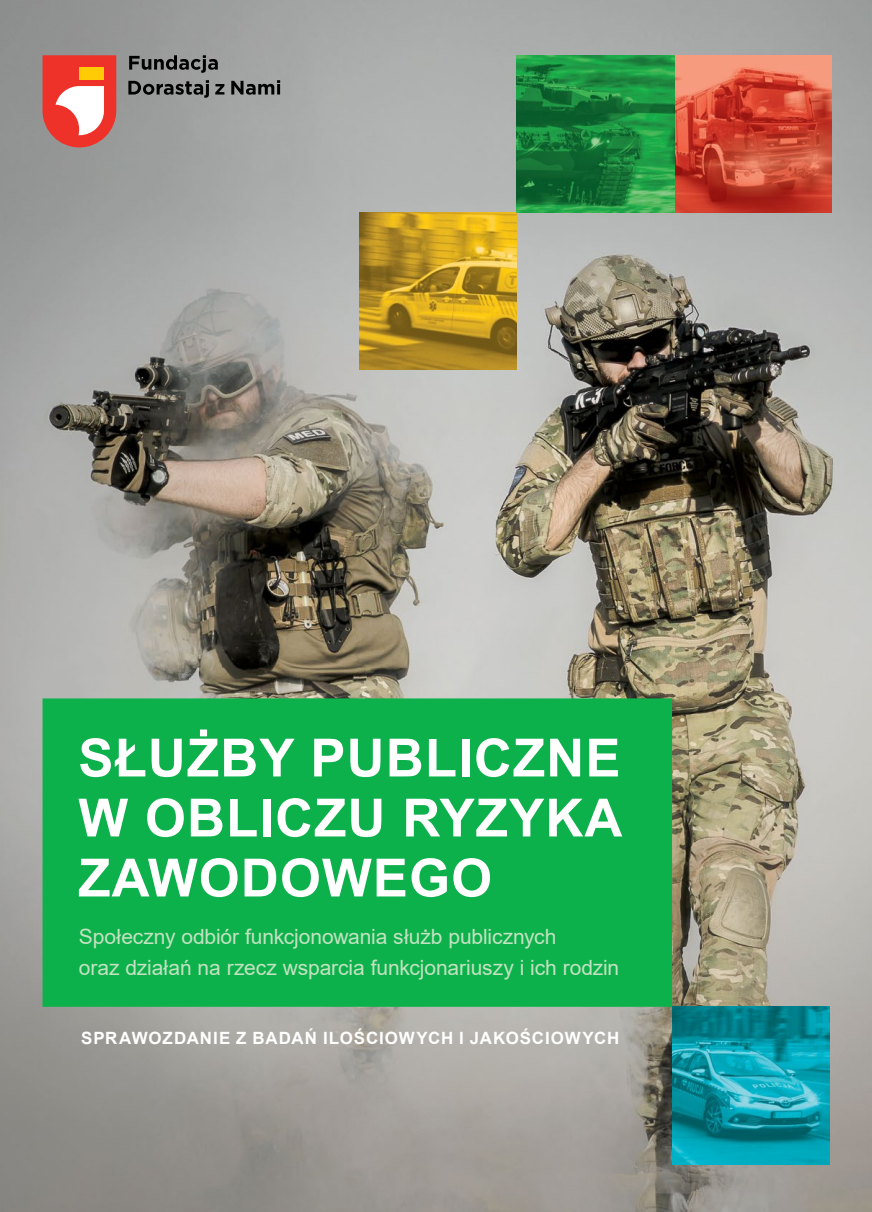
<style>
.page{position:relative;width:872px;height:1212px;background:#fff}
.page>*{position:absolute;margin:0;border:0;box-sizing:border-box;transform-origin:0 0}
.t1{font:700 52.65px/60px "Arial";letter-spacing:.02em;color:#fff;text-align:justify}
.t2{font:21px/30px "Arial";letter-spacing:-.005em;color:#c3e2c1}
.t3{font:700 16.95px "Arial";letter-spacing:.05em;color:#fff}
</style>
<div class="page">
<img style="left:0;top:0;width:872px;height:1212px">
<img style="left:674px;top:55px;width:157px;height:158px">
<img style="left:359px;top:213px;width:158px;height:157px">
<img style="left:672px;top:1007px;width:157px;height:157px">
<svg style="left:517px;top:55px;width:157px;height:158px;background:#1b863d"></svg>
<svg style="left:43px;top:55px;width:73px;height:92px"></svg>
<div style="left:79px;top:68px;width:25px;height:12px;background:#ffcb05"></div>
<svg style="left:128px;top:55px;width:152px;height:43px;background:#7a7c7b"></svg>
<div style="left:43px;top:698px;width:629px;height:309px;background:#0db14b"></div>
<h1 class="t1" style="left:78px;top:728px;width:545px">SŁUŻBY PUBLICZNE W OBLICZU RYZYKA ZAWODOWEGO</h1>
<p class="t2" style="left:79px;top:922px;width:542px">Społeczny odbiór funkcjonowania służb publicznych<br>oraz działań na rzecz wsparcia funkcjonariuszy i ich rodzin</p>
<p class="t3" style="left:81px;top:1026px;width:539px">SPRAWOZDANIE Z BADAŃ ILOŚCIOWYCH I JAKOŚCIOWYCH</p>
</div>
